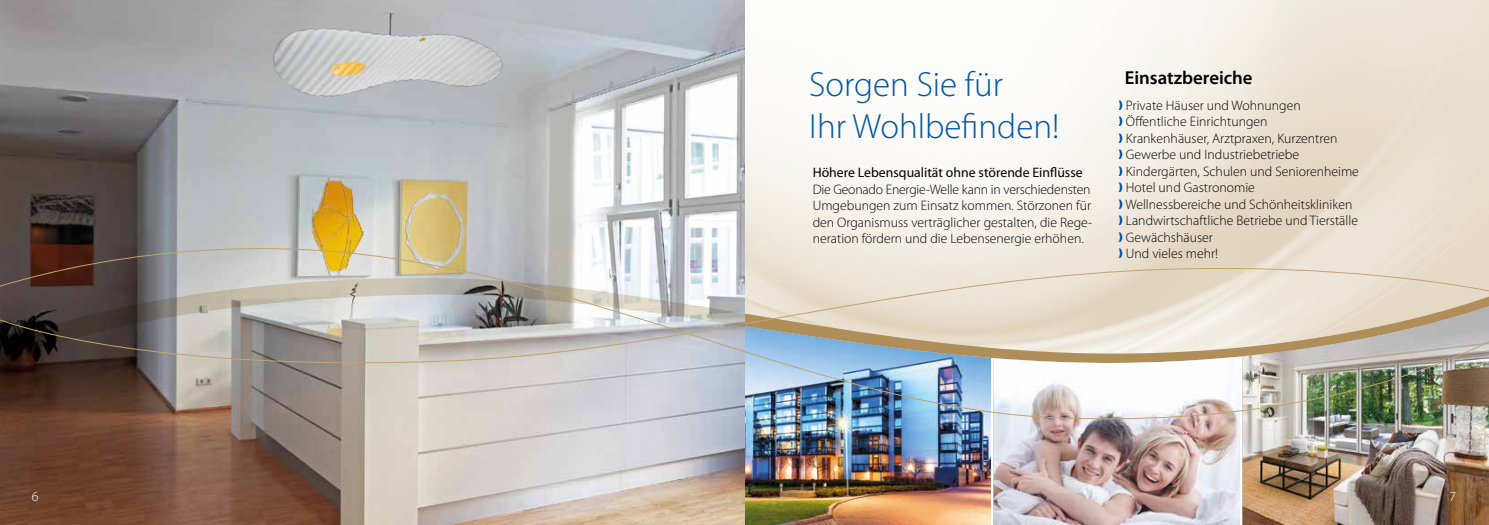
<style>
.page{position:relative;width:1489px;height:525px;background:#fff}
.page>*{position:absolute;margin:0;border:0;box-sizing:border-box;transform-origin:0 0}
.t1{font:300 35px/42px "Myriad Pro";color:#0056a3}
.t2{font:600 18.75px "Myriad Pro";color:#000}
.t3{font:300 13.75px/16.5px "Myriad Pro";color:#000}
.t4{font:13.75px "Myriad Pro";color:#000}
.t5{font:300 13.75px "Myriad Pro";color:#fff}
.s1{color:#00509e}
</style>
<div class="page">
<img style="left:0;top:0;width:1488px;height:240px">
<svg style="left:0;top:502px;width:1240px;height:22px;background:#a78875"></svg>
<img style="left:744px;top:502px;width:246px;height:22px">
<img style="left:993px;top:502px;width:246px;height:22px">
<img style="left:1242px;top:502px;width:246px;height:22px">
<img style="left:0;top:427px;width:1488px;height:75px">
<img style="left:0;top:240px;width:1488px;height:187px">
<svg style="left:0;top:263px;width:1488px;height:107px;background:#beb9b0"></svg>
<img style="left:263px;top:0;width:246px;height:123px">
<h1 class="t1" style="left:809px;top:63px;width:252px">Sorgen Sie für<br>Ihr Wohlbefinden!</h1>
<p class="t4" style="left:812px;top:164px;width:271px">Höhere Lebensqualität ohne störende Einflüsse</p>
<p class="t3" style="left:812px;top:180px;width:281px">Die Geonado Energie-Welle kann in verschiedensten Umgebungen zum Einsatz kommen. Störzonen für den Organismuss verträglicher gestalten, die Rege&shy;neration fördern und die Lebensenergie erhöhen.</p>
<h2 class="t2" style="left:1124px;top:66px;width:129px">Einsatzbereiche</h2>
<p class="t3" style="left:1118px;top:97px;width:242px"><span class="s1">❫</span> Private Häuser und Wohnungen<br><span class="s1">❫</span> Öffentliche Einrichtungen<br><span class="s1">❫</span> Krankenhäuser, Arztpraxen, Kurzentren<br><span class="s1">❫</span> Gewerbe und Industriebetriebe<br><span class="s1">❫</span> Kindergärten, Schulen und Seniorenheime <span class="s1">❫</span> Hotel und Gastronomie<br><span class="s1">❫</span> Wellnessbereiche und Schönheitskliniken <span class="s1">❫</span> Landwirtschaftliche Betriebe und Tierställe <span class="s1">❫</span> Gewächshäuser<br><span class="s1">❫</span> Und vieles mehr!</p>
<p class="t5" style="left:32px;top:487px;width:8px">6</p>
<p class="t5" style="left:1449px;top:487px;width:8px">7</p>
</div>
